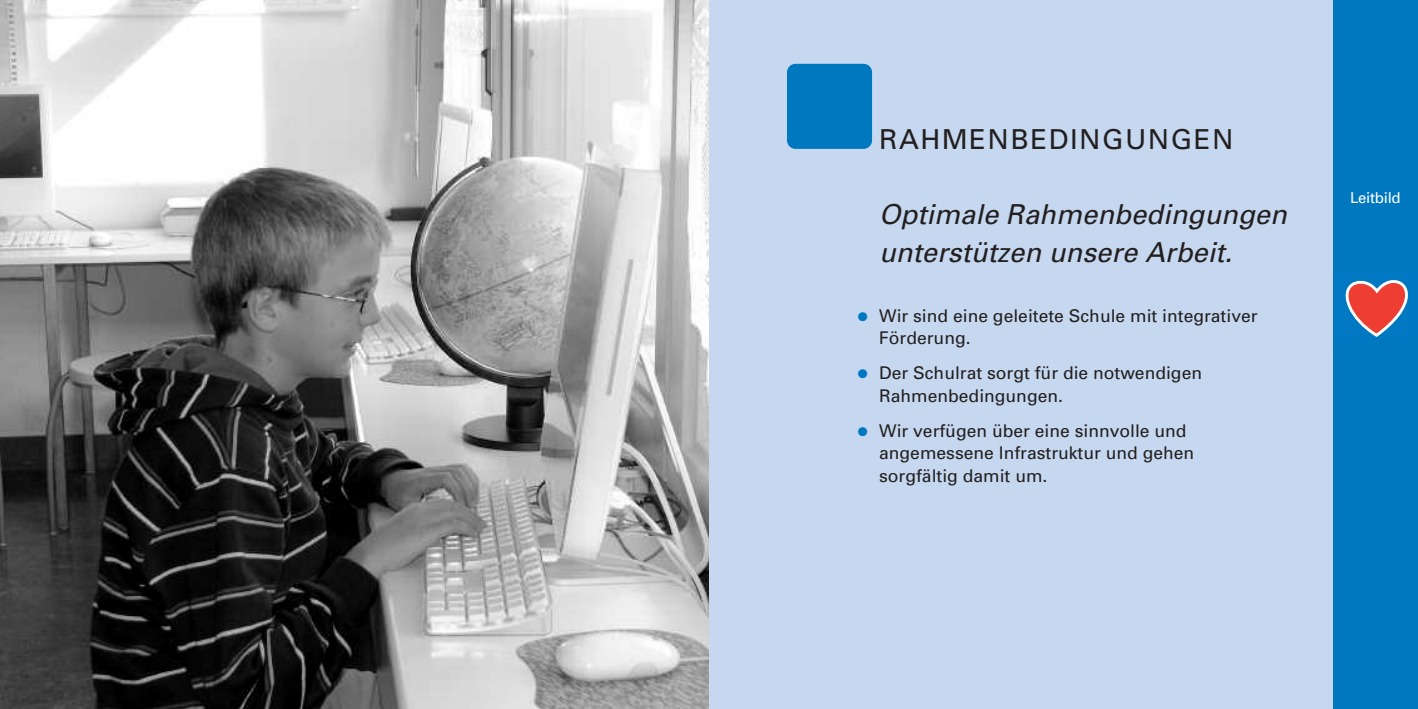
<style>
.page{position:relative;width:1418px;height:709px;background:#fff}
.page>*{position:absolute;margin:0;border:0;box-sizing:border-box;transform-origin:0 0}
.t1{font:italic 27.5px/37.5px "Univers";color:#231f20}
.t2{font:27.5px "Univers";letter-spacing:.055em;color:#231f20}
.t3{font:17.5px/22.5px "Univers";color:#231f20}
.t4{font:15px "Univers";letter-spacing:-.015em;color:#fff}
.t5{font:12.5px "Zapf Dingbats";color:#0078c0}
</style>
<div class="page">
<div style="left:709px;top:0;width:623px;height:709px;background:#c6d8ef"></div>
<img style="left:0;top:0;width:709px;height:709px">
<div style="left:787px;top:64px;width:85px;height:85px;background:#0078c0;border-radius:9px"></div>
<div style="left:1332px;top:0;width:85px;height:709px;background:#0078c0"></div>
<svg style="left:1345px;top:280px;width:63px;height:57px"></svg>
<h1 class="t2" style="left:879px;top:129px;width:356px">RAHMENBEDINGUNGEN</h1>
<h1 class="t1" style="left:879px;top:198px;width:409px">Optimale Rahmenbedingungen unterstützen unsere Arbeit.</h1>
<p class="t5" style="left:857px;top:309px;width:11px">●</p>
<p class="t5" style="left:857px;top:366px;width:11px">●</p>
<p class="t5" style="left:857px;top:424px;width:11px">●</p>
<p class="t3" style="left:879px;top:306px;width:380px">Wir sind eine geleitete Schule mit integrativer<br>Förderung.</p>
<p class="t3" style="left:879px;top:363px;width:324px">Der Schulrat sorgt für die notwendigen<br>Rahmenbedingungen.</p>
<p class="t3" style="left:879px;top:421px;width:317px">Wir verfügen über eine sinnvolle und angemessene Infrastruktur und gehen sorgfältig damit um.</p>
<p class="t4" style="left:1349px;top:192px;width:52px">Leitbild</p>
</div>
